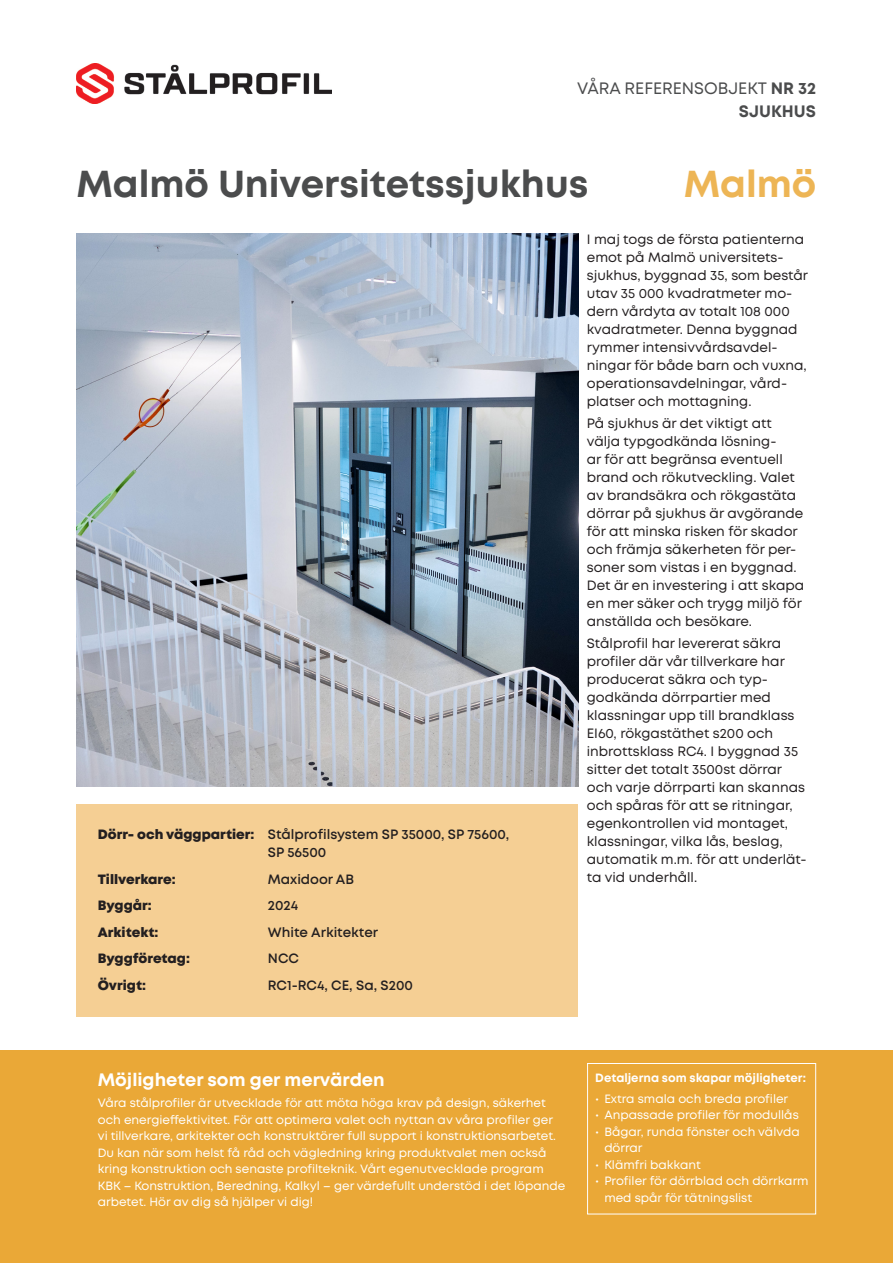
<style>
.page{position:relative;width:893px;height:1263px;background:#fff}
.page>*{position:absolute;margin:0;border:0;box-sizing:border-box;transform-origin:0 0}
.t1{font:700 37.5px "Mont";color:#4b4c4d}
.t2{font:700 37.5px "Mont";color:#edb555}
.t3{font:700 18px "Mont";color:#fff}
.t4{font:16.5px "Mont";color:#4b4c4d}
.t5{font:700 16.5px "Mont";color:#4b4c4d}
.t6{font:13.5px/18px "Mont";color:#231f20}
.t7{font:600 13.5px/18px "Mont";color:#231f20}
.t8{font:800 13.5px "Mont";color:#231f20}
.t9{font:12px/16.5px "Mont";color:#fff}
.t10{font:700 12px "Mont";color:#fff}
.s1{font-weight:700}
.s2{font-weight:800}
</style>
<div class="page">
<div style="left:0;top:1050px;width:893px;height:213px;background:#eaa837"></div>
<div style="left:587px;top:1063px;width:229px;height:151px;border:1px solid #fff"></div>
<img style="left:77px;top:64px;width:255px;height:39px">
<img style="left:77px;top:234px;width:501px;height:553px">
<div style="left:77px;top:804px;width:501px;height:212px;background:#f5cf94"></div>
<p class="t4" style="left:577px;top:78px;width:241px">VÅRA REFERENSOBJEKT <span class="s1">NR 32</span></p>
<p class="t5" style="left:739px;top:100px;width:79px">SJUKHUS</p>
<p class="t1" style="left:77px;top:160px;width:513px">Malmö Universitetssjukhus</p>
<p class="t2" style="left:684px;top:160px;width:134px">Malmö</p>
<p class="t7" style="left:268px;top:825px;width:243px;text-indent:-170px"><span class="s2">Dörr- och väggpartier:</span> Stålprofilsystem SP 35000, SP 75600,<br>SP 56500</p>
<p class="t8" style="left:98px;top:870px;width:79px">Tillverkare:</p>
<p class="t7" style="left:268px;top:870px;width:88px">Maxidoor AB</p>
<p class="t8" style="left:98px;top:896px;width:56px">Byggår:</p>
<p class="t7" style="left:268px;top:896px;width:32px">2024</p>
<p class="t8" style="left:98px;top:923px;width:62px">Arkitekt:</p>
<p class="t7" style="left:268px;top:923px;width:112px">White Arkitekter</p>
<p class="t8" style="left:98px;top:949px;width:94px">Byggföretag:</p>
<p class="t7" style="left:268px;top:949px;width:33px">NCC</p>
<p class="t8" style="left:98px;top:976px;width:50px">Övrigt:</p>
<p class="t7" style="left:268px;top:976px;width:147px">RC1-RC4, CE, Sa, S200</p>
<p class="t6" style="left:587px;top:230px;width:223px">I maj togs de första patienterna emot på Malmö universitets&shy;sjukhus, byggnad 35, som består utav 35 000 kvadratmeter mo&shy;dern vårdyta av totalt 108 000 kvadratmeter. Denna byggnad rymmer intensivvårdsavdel&shy;ningar för både barn och vuxna, operationsavdelningar, vård&shy;platser och mottagning.</p>
<p class="t6" style="left:587px;top:414px;width:219px">På sjukhus är det viktigt att välja typgodkända lösning-<br>ar för att begränsa eventuell brand och rökutveckling. Valet av brandsäkra och rökgastäta dörrar på sjukhus är avgörande för att minska risken för skador och främja säkerheten för per&shy;soner som vistas i en byggnad.<br>Det är en investering i att skapa en mer säker och trygg miljö för anställda och besökare.</p>
<p class="t6" style="left:587px;top:635px;width:221px">Stålprofil har levererat säkra profiler där vår tillverkare har producerat säkra och typ&shy;godkända dörrpartier med klassningar upp till brandklass<br>EI60, rökgastäthet s200 och inbrottsklass RC4. I byggnad 35 sitter det totalt 3500st dörrar och varje dörrparti kan skannas och spåras för att se ritningar, egenkontrollen vid montaget, klassningar, vilka lås, beslag, automatik m.m. för att underlät&shy;ta vid underhåll.</p>
<p class="t3" style="left:98px;top:1068px;width:288px">Möjligheter som ger mervärden</p>
<p class="t9" style="left:98px;top:1095px;width:469px">Våra stålprofiler är utvecklade för att möta höga krav på design, säkerhet och energieffektivitet. För att optimera valet och nyttan av våra profiler ger vi tillverkare, arkitekter och konstruktörer full support i konstruktionsarbetet.<br>Du kan när som helst få råd och vägledning kring produktvalet men också kring konstruktion och senaste profilteknik. Vårt egenutvecklade program KBK – Konstruktion, Beredning, Kalkyl – ger värdefullt understöd i det löpande arbetet. Hör av dig så hjälper vi dig!</p>
<p class="t10" style="left:595px;top:1070px;width:212px">Detaljerna som skapar möjligheter:</p>
<p class="t9" style="left:595px;top:1090px;width:194px">• Extra smala och breda profiler</p>
<p class="t9" style="left:595px;top:1107px;width:205px">• Anpassade profiler för modullås</p>
<p class="t9" style="left:604px;top:1123px;width:197px;text-indent:-9px">• Bågar, runda fönster och välvda dörrar</p>
<p class="t9" style="left:595px;top:1156px;width:107px">• Klämfri bakkant</p>
<p class="t9" style="left:604px;top:1173px;width:206px;text-indent:-9px">• Profiler för dörrblad och dörrkarm med spår för tätningslist</p>
</div>
